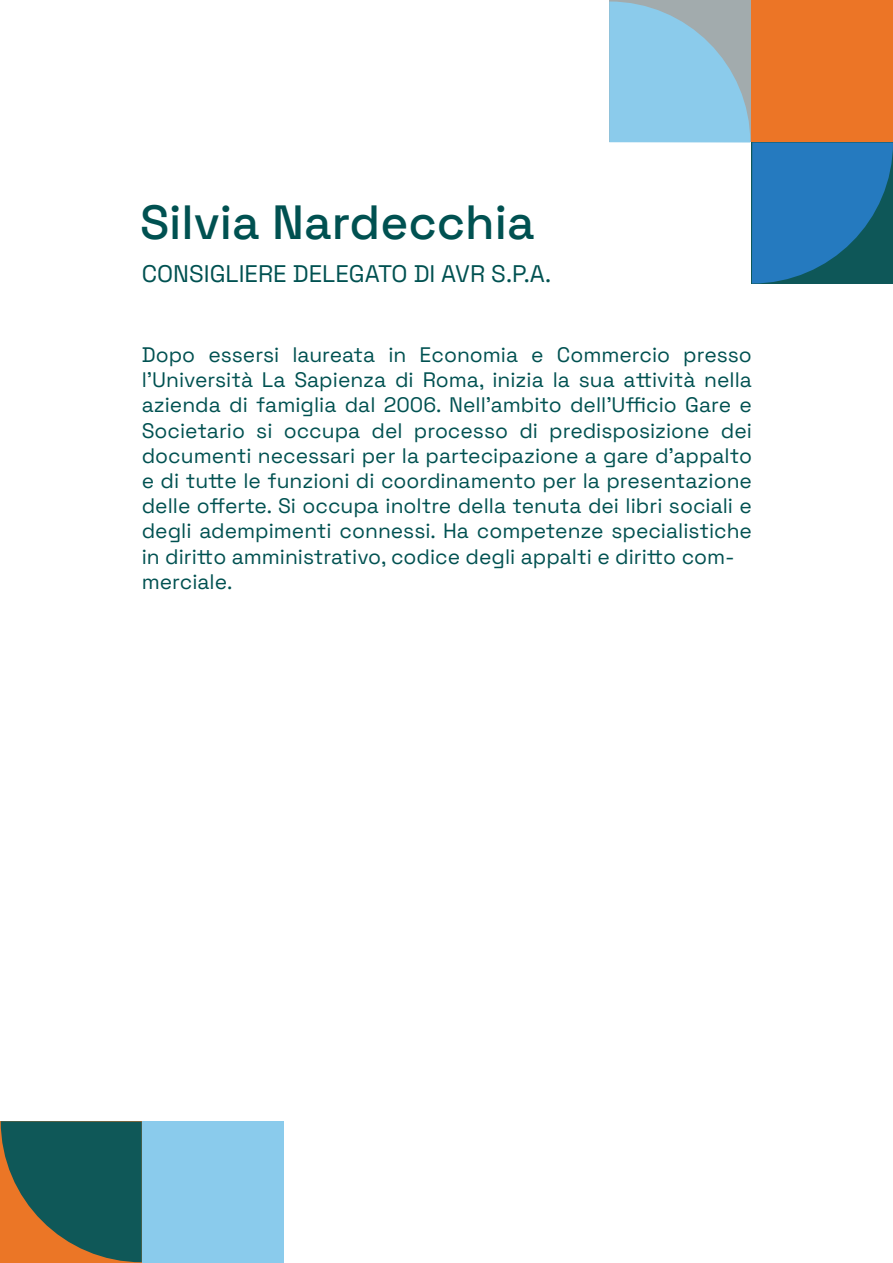
<style>
.page{position:relative;width:893px;height:1263px;background:#fff}
.page>*{position:absolute;margin:0;border:0;box-sizing:border-box;transform-origin:0 0}
.Stile_di_paragrafo_1{font:500 48px "Space Grotesk";color:#005151}
.Stile_di_paragrafo_1-2{font:24px "Space Grotesk";color:#005151}
.Stile_di_paragrafo_1-3{font:21px/25.2px "Space Grotesk";color:#005151}
</style>
<div class="page">
<div style="left:142px;top:1121px;width:142px;height:142px;background:#8acbec"></div>
<svg style="left:1px;top:1121px;width:141px;height:141px;background:#3e5e4d"></svg>
<svg style="left:609px;top:2px;width:284px;height:282px"></svg>
<p class="Stile_di_paragrafo_1" style="left:140px;top:185px;width:396px">Silvia Nardecchia</p>
<p class="Stile_di_paragrafo_1-2" style="left:142px;top:256px;width:411px">CONSIGLIERE DELEGATO DI AVR S.P.A.</p>
<p class="Stile_di_paragrafo_1-3" style="left:142px;top:341px;width:612px">Dopo essersi laureata in Economia e Commercio presso</p>
<p class="Stile_di_paragrafo_1-3" style="left:142px;top:366px;width:612px">l’Università La Sapienza di Roma, inizia la sua attività nella</p>
<p class="Stile_di_paragrafo_1-3" style="left:142px;top:391px;width:612px">azienda di famiglia dal 2006. Nell’ambito dell’Ufficio Gare e</p>
<p class="Stile_di_paragrafo_1-3" style="left:142px;top:416px;width:612px">Societario si occupa del processo di predisposizione dei</p>
<p class="Stile_di_paragrafo_1-3" style="left:142px;top:441px;width:612px">documenti necessari per la partecipazione a gare d’appalto</p>
<p class="Stile_di_paragrafo_1-3" style="left:142px;top:467px;width:612px">e di tutte le funzioni di coordinamento per la presentazione</p>
<p class="Stile_di_paragrafo_1-3" style="left:142px;top:492px;width:612px">delle offerte. Si occupa inoltre della tenuta dei libri sociali e</p>
<p class="Stile_di_paragrafo_1-3" style="left:142px;top:517px;width:612px">degli adempimenti connessi. Ha competenze specialistiche</p>
<p class="Stile_di_paragrafo_1-3" style="left:142px;top:542px;width:595px">in diritto amministrativo, codice degli appalti e diritto com&shy;merciale.</p>
</div>
